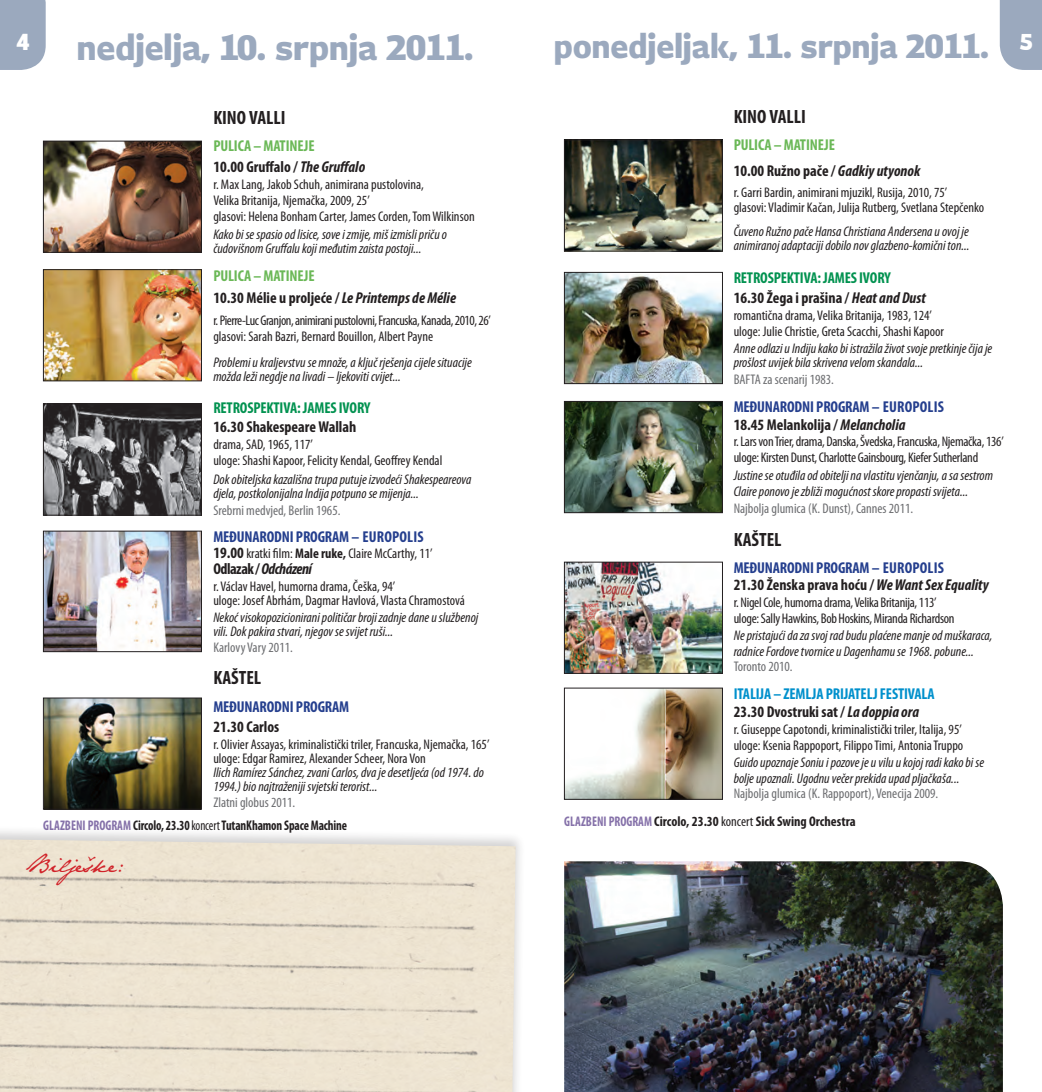
<style>
.page{position:relative;width:1042px;height:1092px;background:#fff}
.page>*{position:absolute;margin:0;border:0;box-sizing:border-box;transform-origin:0 0}
.t1{font:800 35px "Spring Sans";color:#9ba9be}
.t2{font:800 33.25px "Spring Sans";color:#9ba9be}
.t3{font:800 22.75px "Spring Sans";color:#fff}
.t4{font:21px "Jane Austen";color:#d1232a}
.t5{font:700 condensed 19.25px "Myriad Pro";color:#231f20}
.t6{font:700 condensed 15.75px/18.7px "Myriad Pro";letter-spacing:-.01em;color:#253f8e}
.t7{font:700 condensed 15.75px/22.2px "Myriad Pro";color:#231f20}
.t8{font:700 condensed 15.75px/20.5px "Myriad Pro";letter-spacing:-.005em;color:#6bb857}
.t9{font:700 condensed 15.75px/20.5px "Myriad Pro";letter-spacing:-.01em;color:#029250}
.t10{font:700 condensed 15.75px/18.7px "Myriad Pro";letter-spacing:-.01em;color:#0090cc}
.t11{font:italic 700 condensed 15.75px "Myriad Pro";letter-spacing:-.03em;color:#231f20}
.t12{font:italic condensed 14px/14px "Myriad Pro";color:#231f20}
.t13{font:condensed 14px/15.8px "Myriad Pro";color:#231f20}
.t14{font:condensed 14px/15.8px "Myriad Pro";letter-spacing:-.02em;color:#231f20}
.t15{font:condensed 14px "Myriad Pro";color:#6c6d70}
.t16{font:condensed 14px/15.8px "Myriad Pro";letter-spacing:-.03em;color:#231f20}
.t17{font:700 condensed 14px "Myriad Pro";color:#231f20;scale:.9 1}
.t18{font:700 condensed 14px "Myriad Pro";color:#231f20}
.s1{color:#231f20}
.s2{font-style:italic;color:#231f20}
.s3{color:#6bb857}
.s4{font-style:italic}
.s5{font-weight:700;font-size:15.75px}
.s6{font-weight:700}
.s7{font-style:normal}
.s8{color:#8571a9}
.s9{font-weight:400}
</style>
<div class="page">
<img style="left:45px;top:143px;width:155px;height:107px">
<div style="left:43px;top:141px;width:159px;height:111px;border:1px solid #231f20"></div>
<img style="left:566px;top:142px;width:155px;height:107px">
<div style="left:564px;top:140px;width:159px;height:111px;border:1px solid #231f20"></div>
<img style="left:566px;top:274px;width:155px;height:108px">
<div style="left:564px;top:272px;width:159px;height:112px;border:1px solid #231f20"></div>
<img style="left:566px;top:403px;width:155px;height:108px">
<div style="left:564px;top:401px;width:159px;height:112px;border:1px solid #231f20"></div>
<img style="left:566px;top:564px;width:155px;height:107px">
<div style="left:564px;top:562px;width:159px;height:111px;border:1px solid #231f20"></div>
<img style="left:566px;top:689px;width:155px;height:108px">
<div style="left:564px;top:687px;width:159px;height:112px;border:1px solid #231f20"></div>
<img style="left:45px;top:271px;width:155px;height:108px">
<div style="left:43px;top:269px;width:159px;height:112px;border:1px solid #231f20"></div>
<img style="left:45px;top:405px;width:155px;height:108px">
<div style="left:43px;top:403px;width:159px;height:112px;border:1px solid #231f20"></div>
<img style="left:45px;top:533px;width:155px;height:116px">
<div style="left:43px;top:531px;width:159px;height:120px;border:1px solid #231f20"></div>
<img style="left:45px;top:699px;width:155px;height:108px">
<div style="left:43px;top:697px;width:159px;height:112px;border:1px solid #231f20"></div>
<img style="left:564px;top:861px;width:439px;height:230px">
<div style="left:1000px;top:0;width:42px;height:70px;background:#9ba9be"></div>
<div style="left:0;top:0;width:46px;height:70px;background:#9ba9be"></div>
<div style="left:0;top:824px;width:526px;height:267px;background:#231f20;opacity:.41"></div>
<img style="left:0;top:839px;width:515px;height:252px">
<h3 class="t3" style="left:17px;top:28px;width:14px">4</h3>
<h1 class="t1" style="left:77px;top:25px;width:398px">nedjelja, 10. srpnja 2011.</h1>
<h2 class="t2" style="left:554px;top:25px;width:480px">ponedjeljak, 11. srpnja 2011. <sup>5</sup></h2>
<h3 class="t5" style="left:213px;top:106px;width:74px">KINO VALLI</h3>
<p class="t8" style="left:213px;top:136px;width:153px">PULICA – MATINEJE<br><span class="s1">10.00 Gruffalo /</span> <span class="s2">The Gruffalo</span></p>
<p class="t13" style="left:213px;top:176px;width:263px">r. Max Lang, Jakob Schuh, animirana pustolovina,<br>Velika Britanija, Njemačka, 2009, 25’<br>glasovi: Helena Bonham Carter, James Corden, Tom Wilkinson</p>
<p class="t12" style="left:213px;top:227px;width:235px">Kako bi se spasio od lisice, sove i zmije, miš izmisli priču o čudovišnom Gruffalu koji međutim zaista postoji...</p>
<p class="t7" style="left:213px;top:264px;width:244px"><span class="s3">PULICA – MATINEJE<br></span>10.30 Mélie u proljeće / <span class="s4">Le Printemps de Mélie</span></p>
<p class="t16" style="left:213px;top:312px;width:279px">r. Pierre-Luc Granjon, animirani pustolovni, Francuska, Kanada, 2010, 26’ glasovi: Sarah Bazri, Bernard Bouillon, Albert Payne</p>
<p class="t12" style="left:213px;top:355px;width:260px">Problemi u kraljevstvu se množe, a ključ rješenja cijele situacije možda leži negdje na livadi – ljekoviti cvijet...</p>
<p class="t9" style="left:213px;top:397px;width:159px">RETROSPEKTIVA: JAMES IVORY</p>
<p class="t7" style="left:213px;top:415px;width:144px">16.30 Shakespeare Wallah</p>
<p class="t13" style="left:213px;top:436px;width:230px">drama, SAD, 1965, 117’<br>uloge: Shashi Kapoor, Felicity Kendal, Geoffrey Kendal</p>
<p class="t12" style="left:213px;top:472px;width:260px">Dok obiteljska kazališna trupa putuje izvodeći Shakespeareova djela, postkolonijalna Indija potpuno se mijenja...</p>
<p class="t15" style="left:213px;top:501px;width:129px">Srebrni medvjed, Berlin 1965.</p>
<p class="t6" style="left:213px;top:527px;width:164px">MEĐUNARODNI PROGRAM – Europolis</p>
<p class="t13" style="left:213px;top:545px;width:221px"><span class="s5">19.00</span> kratki film: <span class="s6">Male ruke,</span> Claire McCarthy, 11’</p>
<p class="t11" style="left:213px;top:558px;width:100px"><span class="s7">Odlazak /</span> Odcházení</p>
<p class="t13" style="left:213px;top:579px;width:253px;line-height:14px">r. Václav Havel, humorna drama, Češka, 94’<br>uloge: Josef Abrhám, Dagmar Havlová, Vlasta Chramostová</p>
<p class="t12" style="left:213px;top:610px;width:266px">Nekoć visokopozicionirani političar broji zadnje dane u službenoj vili. Dok pakira stvari, njegov se svijet ruši...</p>
<p class="t15" style="left:213px;top:638px;width:81px">Karlovy Vary 2011.</p>
<h3 class="t5" style="left:213px;top:665px;width:49px">KAŠTEL</h3>
<p class="t6" style="left:213px;top:696px;width:137px">MEĐUNARODNI PROGRAM</p>
<p class="t7" style="left:213px;top:715px;width:68px">21.30 Carlos</p>
<p class="t13" style="left:213px;top:737px;width:278px;line-height:14px">r. Olivier Assayas, kriminalistički triler, Francuska, Njemačka, 165’ uloge: Edgar Ramirez, Alexander Scheer, Nora Von</p>
<p class="t12" style="left:213px;top:765px;width:272px">Ilich Ramírez Sánchez, zvani Carlos, dva je desetljeća (od 1974. do<br>1994.) bio najtraženiji svjetski terorist...</p>
<p class="t15" style="left:213px;top:793px;width:83px">Zlatni globus 2011.</p>
<h3 class="t5" style="left:734px;top:104px;width:74px">KINO VALLI</h3>
<p class="t8" style="left:734px;top:132px;width:188px;line-height:25.7px">PULICA – MATINEJE<br><span class="s1">10.00 Ružno pače /</span> <span class="s2">Gadkiy utyonok</span></p>
<p class="t13" style="left:734px;top:184px;width:252px">r. Garri Bardin, animirani mjuzikl, Rusija, 2010, 75’<br>glasovi: Vladimir Kačan, Julija Rutberg, Svetlana Stepčenko</p>
<p class="t12" style="left:734px;top:224px;width:237px">Čuveno Ružno pače Hansa Christiana Andersena u ovoj je animiranoj adaptaciji dobilo nov glazbeno-komični ton...</p>
<p class="t9" style="left:734px;top:267px;width:194px">RETROSPEKTIVA: JAMES IVORY<br><span class="s1">16.30 Žega i prašina /</span> <span class="s2">Heat and Dust</span></p>
<p class="t13" style="left:734px;top:308px;width:212px">romantična drama, Velika Britanija, 1983, 124’ uloge: Julie Christie, Greta Scacchi, Shashi Kapoor</p>
<p class="t12" style="left:734px;top:341px;width:260px">Anne odlazi u Indiju kako bi istražila život svoje pretkinje čija je prošlost uvijek bila skrivena velom skandala...</p>
<p class="t15" style="left:734px;top:371px;width:102px">BAFTA za scenarij 1983.</p>
<p class="t6" style="left:734px;top:397px;width:173px">MEĐUNARODNI PROGRAM – Europolis<br><span class="s1">18.45 Melankolija /</span> <span class="s2">Melancholia</span></p>
<p class="t14" style="left:734px;top:433px;width:272px">r. Lars von Trier, drama, Danska, Švedska, Francuska, Njemačka, 136’ uloge: Kirsten Dunst, Charlotte Gainsbourg, Kiefer Sutherland</p>
<p class="t12" style="left:734px;top:467px;width:261px;line-height:15.8px">Justine se otuđila od obitelji na vlastitu vjenčanju, a sa sestrom<br>Claire ponovo je zbliži mogućnost skore propasti svijeta...</p>
<p class="t15" style="left:734px;top:500px;width:181px">Najbolja glumica (K. Dunst), Cannes 2011.</p>
<h3 class="t5" style="left:734px;top:527px;width:49px">KAŠTEL</h3>
<p class="t6" style="left:734px;top:559px;width:257px;line-height:17px">MEĐUNARODNI PROGRAM – Europolis<br><span class="s1">21.30 Ženska prava hoću /</span> <span class="s2">We Want Sex Equality</span></p>
<p class="t14" style="left:734px;top:594px;width:222px">r. Nigel Cole, humorna drama, Velika Britanija, 113’ uloge: Sally Hawkins, Bob Hoskins, Miranda Richardson</p>
<p class="t12" style="left:734px;top:627px;width:260px;line-height:15.8px">Ne pristajući da za svoj rad budu plaćene manje od muškaraca, radnice Fordove tvornice u Dagenhamu se 1968. pobune...</p>
<p class="t15" style="left:734px;top:658px;width:60px">Toronto 2010.</p>
<p class="t10" style="left:734px;top:683px;width:203px">ITALIJA – ZEMLJA PRIJATELJ FESTIVALA<br><span class="s1">23.30 Dvostruki sat /</span> <span class="s2">La doppia ora</span></p>
<p class="t13" style="left:734px;top:721px;width:231px">r. Giuseppe Capotondi, kriminalistički triler, Italija, 95’ uloge: Ksenia Rappoport, Filippo Timi, Antonia Truppo</p>
<p class="t12" style="left:734px;top:754px;width:252px;line-height:15.8px">Guido upoznaje Soniu i pozove je u vilu u kojoj radi kako bi se bolje upoznali. Ugodnu večer prekida upad pljačkaša...</p>
<p class="t15" style="left:734px;top:785px;width:206px">Najbolja glumica (K. Rappoport), Venecija 2009.</p>
<p class="t17" style="left:43px;top:816px;width:339px"><span class="s8">GLAZBENI PROGRAM</span> Circolo, 23.30 <span class="s9">koncert</span> TutanKhamon Space Machine</p>
<p class="t18" style="left:564px;top:812px;width:293px"><span class="s8">GLAZBENI PROGRAM</span> Circolo, 23.30 <span class="s9">koncert</span> Sick Swing Orchestra</p>
<h3 class="t4" style="left:24px;top:852px;width:100px">Bilješke:</h3>
</div>
